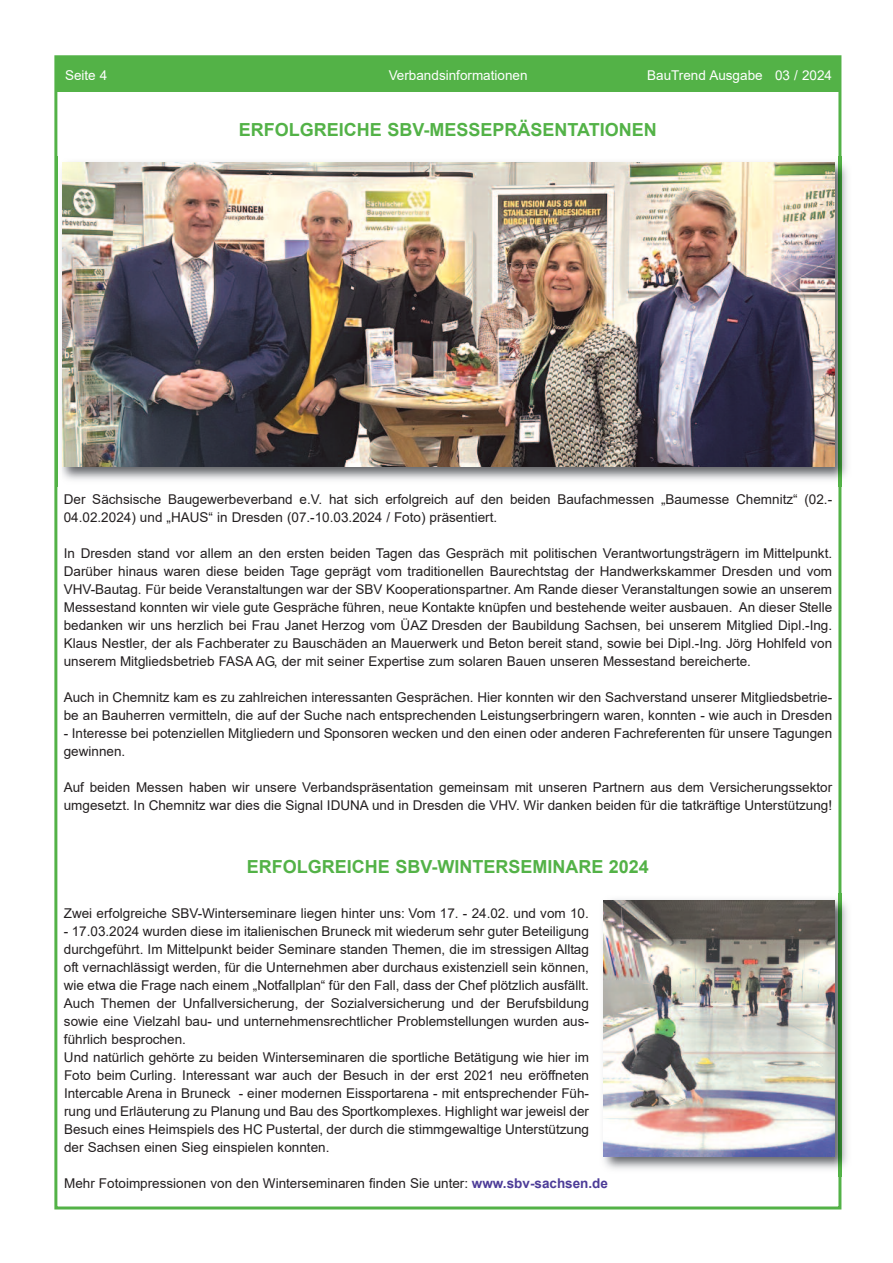
<style>
.page{position:relative;width:893px;height:1263px;background:#fff}
.page>*{position:absolute;margin:0;border:0;box-sizing:border-box;transform-origin:0 0}
.t1{font:700 18px "Arial";color:#53b247}
.t2{font:13.5px/18px "Arial";color:#231f20}
.t3{font:13.5px "Arial";color:#fff}
.s1{font-weight:700;color:#4d3c98}
</style>
<div class="page">
<div style="left:55px;top:56px;width:784px;height:36px;background:#53b247"></div>
<img style="left:55px;top:156px;width:793px;height:330px">
<img style="left:62px;top:163px;width:772px;height:304px">
<img style="left:603px;top:893px;width:245px;height:284px">
<img style="left:604px;top:900px;width:231px;height:257px">
<p class="t3" style="left:65px;top:68px;width:44px">Seite 4</p>
<p class="t3" style="left:389px;top:68px;width:140px">Verbandsinformationen</p>
<p class="t3" style="left:647px;top:68px;width:186px">BauTrend Ausgabe 03 / 2024</p>
<h1 class="t1" style="left:239px;top:119px;width:419px">ERFOLGREICHE SBV-MESSEPRäSENTATIONEN</h1>
<p class="t2" style="left:64px;top:490px;width:770px">Der Sächsische Baugewerbeverband e.V. hat sich erfolgreich auf den beiden Baufachmessen „Baumesse Chemnitz“ (02.-<br>04.02.2024) und „HAUS“ in Dresden (07.-10.03.2024 / Foto) präsentiert.</p>
<p class="t2" style="left:64px;top:544px;width:770px;text-align:justify">In Dresden stand vor allem an den ersten beiden Tagen das Gespräch mit politischen Verantwortungsträgern im Mittelpunkt.<br>Darüber hinaus waren diese beiden Tage geprägt vom traditionellen Baurechtstag der Handwerkskammer Dresden und vom VHV-Bautag. Für beide Veranstaltungen war der SBV Kooperationspartner. Am Rande dieser Veranstaltungen sowie an unserem Messestand konnten wir viele gute Gespräche führen, neue Kontakte knüpfen und bestehende weiter ausbauen. An dieser Stelle bedanken wir uns herzlich bei Frau Janet Herzog vom ÜAZ Dresden der Baubildung Sachsen, bei unserem Mitglied Dipl.-Ing.<br>Klaus Nestler, der als Fachberater zu Bauschäden an Mauerwerk und Beton bereit stand, sowie bei Dipl.-Ing. Jörg Hohlfeld von unserem Mitgliedsbetrieb FASA AG, der mit seiner Expertise zum solaren Bauen unseren Messestand bereicherte.</p>
<p class="t2" style="left:64px;top:688px;width:770px">Auch in Chemnitz kam es zu zahlreichen interessanten Gesprächen. Hier konnten wir den Sachverstand unserer Mitgliedsbetrie&shy;be an Bauherren vermitteln, die auf der Suche nach entsprechenden Leistungserbringern waren, konnten - wie auch in Dresden</p>
<p class="t2" style="left:64px;top:724px;width:770px">- Interesse bei potenziellen Mitgliedern und Sponsoren wecken und den einen oder anderen Fachreferenten für unsere Tagungen gewinnen.</p>
<p class="t2" style="left:64px;top:778px;width:770px">Auf beiden Messen haben wir unsere Verbandspräsentation gemeinsam mit unseren Partnern aus dem Versicherungssektor umgesetzt. In Chemnitz war dies die Signal IDUNA und in Dresden die VHV. Wir danken beiden für die tatkräftige Unterstützung!</p>
<h1 class="t1" style="left:247px;top:857px;width:404px">ERFOLGREICHE SBV-WINTERSEMINARE 2024</h1>
<p class="t2" style="left:64px;top:904px;width:527px">Zwei erfolgreiche SBV-Winterseminare liegen hinter uns: Vom 17. - 24.02. und vom 10.</p>
<p class="t2" style="left:64px;top:922px;width:527px">- 17.03.2024 wurden diese im italienischen Bruneck mit wiederum sehr guter Beteiligung durchgeführt. Im Mittelpunkt beider Seminare standen Themen, die im stressigen Alltag oft vernachlässigt werden, für die Unternehmen aber durchaus existenziell sein können, wie etwa die Frage nach einem „Notfallplan“ für den Fall, dass der Chef plötzlich ausfällt.<br>Auch Themen der Unfallversicherung, der Sozialversicherung und der Berufsbildung sowie eine Vielzahl bau- und unternehmensrechtlicher Problemstellungen wurden aus&shy;führlich besprochen.<br>Und natürlich gehörte zu beiden Winterseminaren die sportliche Betätigung wie hier im Foto beim Curling. Interessant war auch der Besuch in der erst 2021 neu eröffneten Intercable Arena in Bruneck - einer modernen Eissportarena - mit entsprechender Füh&shy;rung und Erläuterung zu Planung und Bau des Sportkomplexes. Highlight war jeweisl der Besuch eines Heimspiels des HC Pustertal, der durch die stimmgewaltige Unterstützung der Sachsen einen Sieg einspielen konnten.</p>
<p class="t2" style="left:64px;top:1174px;width:545px">Mehr Fotoimpressionen von den Winterseminaren finden Sie unter: <span class="s1">www.sbv-sachsen.de</span></p>
</div>
